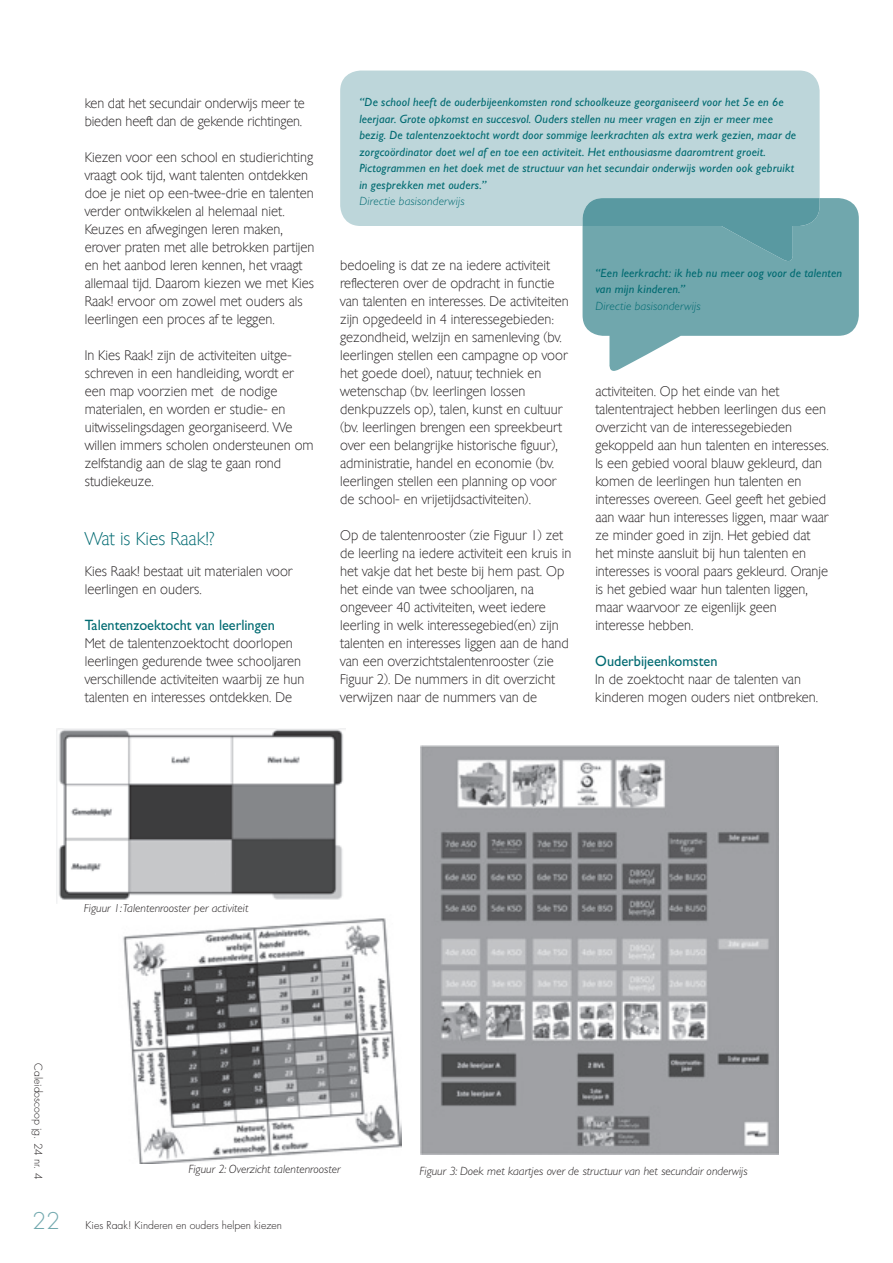
<style>
.page{position:relative;width:893px;height:1263px;background:#fff}
.page>*{position:absolute;margin:0;border:0;box-sizing:border-box;transform-origin:0 0}
.t1{font:300 22.5px "Futura";color:#71a8ae}
.t2{font:18px "Chantilly Serial Xlight";color:#006a71}
.t3{font:15px "Gill Sans";color:#006a71;scale:.95 1}
.t4{font:13.5px/18px "Chantilly Serial Xlight";color:#231f20}
.t5{font:italic 12px/16.5px "Gill Sans";letter-spacing:.015em;color:#006a71}
.t6{font:italic 300 12px "Gill Sans";color:#231f20}
.t7{font:italic 300 12px "Gill Sans";letter-spacing:.015em;color:#006a71}
.t8{font:300 10.5px "Futura";color:#231f20}
</style>
<div class="page">
<img style="left:123px;top:918px;width:279px;height:245px">
<img style="left:57px;top:729px;width:286px;height:171px">
<img style="left:421px;top:745px;width:358px;height:410px">
<svg style="left:583px;top:198px;width:276px;height:173px;fill:#70a7ad"></svg>
<div style="left:340px;top:71px;width:480px;height:155px;background:#bdd6da"></div>
<svg style="left:583px;top:198px;width:237px;height:63px;background:#64a0a7"></svg>
<p class="t4" style="left:85px;top:93px;width:221px">ken dat het secundair onderwijs meer te bieden heeft dan de gekende richtingen.</p>
<p class="t4" style="left:85px;top:147px;width:231px">Kiezen voor een school en studierichting vraagt ook tijd, want talenten ontdekken doe je niet op een-twee-drie en talenten verder ontwikkelen al helemaal niet.<br>Keuzes en afwegingen leren maken, erover praten met alle betrokken partijen en het aanbod leren kennen, het vraagt allemaal tijd. Daarom kiezen we met Kies Raak! ervoor om zowel met ouders als leerlingen een proces af te leggen.</p>
<p class="t4" style="left:85px;top:345px;width:230px">In Kies Raak! zijn de activiteiten uitge&shy;schreven in een handleiding, wordt er een map voorzien met de nodige materialen, en worden er studie- en uitwisselingsdagen georganiseerd. We willen immers scholen ondersteunen om zelfstandig aan de slag te gaan rond studiekeuze.</p>
<h2 class="t2" style="left:85px;top:525px;width:131px">Wat is Kies Raak!?</h2>
<p class="t4" style="left:85px;top:561px;width:209px">Kies Raak! bestaat uit materialen voor leerlingen en ouders.</p>
<p class="t3" style="left:85px;top:616px;width:202px">Talentenzoektocht van leerlingen</p>
<p class="t4" style="left:85px;top:633px;width:221px">Met de talentenzoektocht doorlopen leerlingen gedurende twee schooljaren verschillende activiteiten waarbij ze hun talenten en interesses ontdekken. De</p>
<p class="t5" style="left:359px;top:94px;width:438px">“de school heeft de ouderbijeenkomsten rond schoolkeuze georganiseerd voor het 5e en 6e leerjaar. grote opkomst en succesvol. ouders stellen nu meer vragen en zijn er meer mee bezig. de talentenzoektocht wordt door sommige leerkrachten als extra werk gezien, maar de zorgcoördinator doet wel af en toe een activiteit. het enthousiasme daaromtrent groeit. pictogrammen en het doek met de structuur van het secundair onderwijs worden ook gebruikt in gesprekken met ouders.”</p>
<p class="t7" style="left:359px;top:194px;width:107px">Directie basisonderwijs</p>
<p class="t4" style="left:340px;top:255px;width:230px">bedoeling is dat ze na iedere activiteit reflecteren over de opdracht in functie van talenten en interesses. De activiteiten zijn opgedeeld in 4 interessegebieden: gezondheid, welzijn en samenleving (bv. leerlingen stellen een campagne op voor het goede doel), natuur, techniek en wetenschap (bv. leerlingen lossen denkpuzzels op), talen, kunst en cultuur (bv. leerlingen brengen een spreekbeurt over een belangrijke historische figuur), administratie, handel en economie (bv. leerlingen stellen een planning op voor de school- en vrijetijdsactiviteiten).</p>
<p class="t4" style="left:340px;top:525px;width:233px">Op de talentenrooster (zie Figuur 1) zet de leerling na iedere activiteit een kruis in het vakje dat het beste bij hem past. Op het einde van twee schooljaren, na ongeveer 40 activiteiten, weet iedere leerling in welk interessegebied(en) zijn talenten en interesses liggen aan de hand van een overzichtstalentenrooster (zie Figuur 2). De nummers in dit overzicht verwijzen naar de nummers van de</p>
<p class="t5" style="left:595px;top:265px;width:248px">“een leerkracht: ik heb nu meer oog voor de talenten van mijn kinderen.”</p>
<p class="t7" style="left:595px;top:299px;width:107px">Directie basisonderwijs</p>
<p class="t4" style="left:595px;top:381px;width:235px">activiteiten. Op het einde van het talententraject hebben leerlingen dus een overzicht van de interessegebieden gekoppeld aan hun talenten en interesses.<br>Is een gebied vooral blauw gekleurd, dan komen de leerlingen hun talenten en interesses overeen. Geel geeft het gebied aan waar hun interesses liggen, maar waar ze minder goed in zijn. Het gebied dat het minste aansluit bij hun talenten en interesses is vooral paars gekleurd. Oranje is het gebied waar hun talenten liggen, maar waarvoor ze eigenlijk geen interesse hebben.</p>
<p class="t3" style="left:595px;top:652px;width:130px">ouderbijeenkomsten</p>
<p class="t4" style="left:595px;top:669px;width:224px">In de zoektocht naar de talenten van kinderen mogen ouders niet ontbreken.</p>
<p class="t6" style="left:84px;top:901px;width:166px">Figuur 1: Talentenrooster per activiteit</p>
<p class="t8" style="left:45px;top:1063px;width:117px;rotate:90deg">Caleidoscoop jg. 24 nr. 4</p>
<h1 class="t1" style="left:32px;top:1207px;width:29px">22</h1>
<p class="t6" style="left:189px;top:1162px;width:154px">Figuur 2: Overzicht talentenrooster</p>
<p class="t6" style="left:420px;top:1164px;width:330px">Figuur 3: Doek met kaartjes over de structuur van het secundair onderwijs</p>
<p class="t8" style="left:86px;top:1219px;width:198px">Kies Raak! Kinderen en ouders helpen kiezen</p>
</div>
